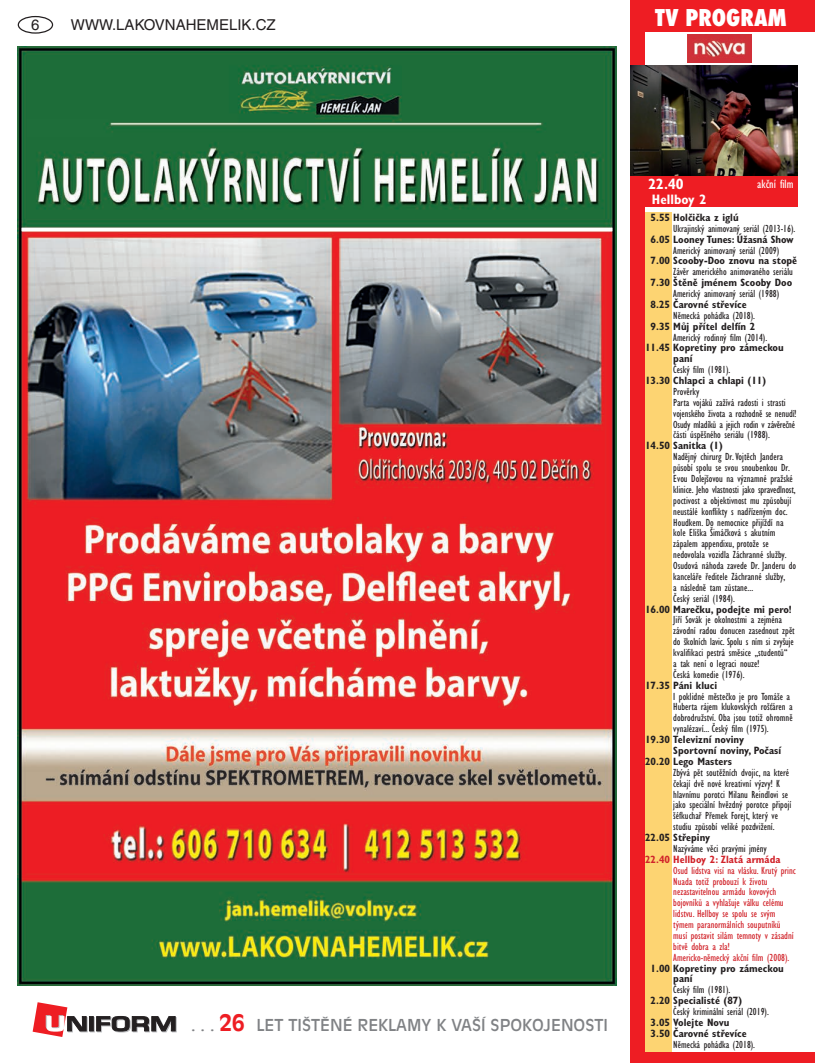
<style>
.page{position:relative;width:815px;height:1063px;background:#fff}
.page>*{position:absolute;margin:0;border:0;box-sizing:border-box;transform-origin:0 0}
.t1{font:800 condensed 22.5px "Futura";color:#fff}
.t2{font:16.25px "Antique Olive CE";color:#808285}
.t3{font:15px "Helvetica CE";color:#231f20}
.t4{font:700 condensed 15px "Gill Sans CE";color:#fff}
.t5{font:700 condensed 13.75px "Gill Sans CE";color:#fff}
.t6{font:condensed 12.5px "Gill Sans CE";color:#fff}
.t7{font:condensed 10.62px/10.9px "Gill Sans CE";color:#231f20}
.t8{font:700 condensed 10.62px/10.9px "Gill Sans CE";color:#231f20}
.t9{font:condensed 10.62px/10.9px "Gill Sans CE";color:#d1232a}
.t10{font:700 condensed 10.62px "Gill Sans CE";color:#d1232a}
.s1{font-weight:700;font-size:22.5px;color:#ee1d23}
</style>
<div class="page">
<div style="left:18px;top:16px;width:35px;height:18px;border:1px solid #231f20;border-radius:50%"></div>
<svg style="left:90px;top:1017px;width:5px;height:15px"></svg>
<svg style="left:89px;top:1016px;width:5px;height:15px"></svg>
<svg style="left:96px;top:1016px;width:81px;height:16px"></svg>
<svg style="left:33px;top:1002px;width:55px;height:35px"></svg>
<div style="left:631px;top:0;width:184px;height:32px;background:#ee1d23"></div>
<div style="left:631px;top:175px;width:166px;height:32px;background:#ee1d23"></div>
<img style="left:687px;top:34px;width:64px;height:29px">
<div style="left:631px;top:0;width:14px;height:1063px;background:#ee1d23"></div>
<div style="left:631px;top:1052px;width:184px;height:11px;background:#ee1d23"></div>
<div style="left:645px;top:213px;width:26px;height:839px;background:#fdd472"></div>
<img style="left:631px;top:66px;width:166px;height:109px">
<img style="left:18px;top:46px;width:599px;height:939px">
<h3 class="t3" style="left:31px;top:16px;width:10px">6</h3>
<h3 class="t3" style="left:71px;top:16px;width:206px">WWW.LAKOVNAHEMELIK.CZ</h3>
<h1 class="t1" style="left:655px;top:2px;width:133px">TV PROGRAM</h1>
<h2 class="t2" style="left:191px;top:1016px;width:418px">. . . <span class="s1">26</span> LET TIŠTĚNÉ REKLAMY K VAŠÍ SPOKOJENOSTI</h2>
<h3 class="t4" style="left:648px;top:175px;width:37px">22.40</h3>
<p class="t5" style="left:652px;top:191px;width:56px">Hellboy 2</p>
<p class="t6" style="left:757px;top:176px;width:38px">akční film</p>
<p class="t8" style="left:651px;top:212px;width:90px">5.55 Holčička z iglú</p>
<p class="t7" style="left:673px;top:223px;width:124px">Ukrajinský animovaný seriál (2013-16).</p>
<p class="t8" style="left:651px;top:234px;width:145px">6.05 Looney Tunes: Úžasná Show</p>
<p class="t7" style="left:673px;top:245px;width:107px">Americký animovaný seriál (2009)</p>
<p class="t8" style="left:651px;top:255px;width:148px">7.00 Scooby-Doo znovu na stopě</p>
<p class="t7" style="left:673px;top:266px;width:121px">Závěr amerického animovaného seriálu</p>
<p class="t8" style="left:651px;top:277px;width:143px">7.30 Štěně jménem Scooby Doo</p>
<p class="t7" style="left:673px;top:288px;width:107px">Americký animovaný seriál (1988)</p>
<p class="t8" style="left:651px;top:299px;width:98px">8.25 Čarovné střevíce</p>
<p class="t7" style="left:673px;top:310px;width:83px">Německá pohádka (2018).</p>
<p class="t8" style="left:651px;top:321px;width:106px">9.35 Můj přítel delfín 2</p>
<p class="t7" style="left:673px;top:332px;width:95px">Americký rodinný film (2014).</p>
<p class="t8" style="left:673px;top:342px;width:112px;text-indent:-28px">11.45 Kopretiny pro zámeckou paní</p>
<p class="t7" style="left:673px;top:364px;width:59px">Český film (1981).</p>
<p class="t8" style="left:645px;top:375px;width:123px">13.30 Chlapci a chlapi (11)</p>
<p class="t7" style="left:673px;top:386px;width:125px">Prověrky<br>Parta vojáků zažívá radosti i strasti vojenského života a rozhodně se nenudí!<br>Osudy mladíků a jejich rodin v závěrečné části úspěšného seriálu (1988).</p>
<p class="t8" style="left:645px;top:440px;width:79px">14.50 Sanitka (1)</p>
<p class="t7" style="left:673px;top:451px;width:124px">Nadějný chirurg Dr.Vojtěch Jandera působí spolu se svou snoubenkou Dr.<br>Evou Dolejšovou na významné pražské klinice. Jeho vlastnosti jako spravedlnost, poctivost a objektivnost mu způsobují neustálé konflikty s nadřízeným doc.<br>Houdkem. Do nemocnice přijíždí na kole Eliška Šimáčková s akutním zápalem appendixu, protože se nedovolala vozidla Záchranné služby.<br>Osudová náhoda zavede Dr. Janderu do kanceláře ředitele Záchranné služby,<br>a následně tam zůstane...<br>Český seriál (1984).</p>
<p class="t8" style="left:645px;top:604px;width:148px">16.00 Marečku, podejte mi pero!</p>
<p class="t7" style="left:673px;top:614px;width:123px">Jiří Sovák je okolnostmi a zejména závodní radou donucen zasednout zpět do školních lavic. Spolu s ním si zvyšuje kvalifikaci pestrá směsice „studentů“<br>a tak není o legraci nouze!<br>Česká komedie (1976).</p>
<p class="t8" style="left:645px;top:680px;width:74px">17.35 Páni kluci</p>
<p class="t7" style="left:673px;top:691px;width:121px">I poklidné městečko je pro Tomáše a Huberta rájem klukovských rošťáren a dobrodružství. Oba jsou totiž ohromně vynalézaví... Český film (1975).</p>
<p class="t8" style="left:645px;top:734px;width:100px">19.30 Televizní noviny</p>
<p class="t8" style="left:673px;top:745px;width:109px">Sportovní noviny, Počasí</p>
<p class="t8" style="left:645px;top:756px;width:88px">20.20 Lego Masters</p>
<p class="t7" style="left:673px;top:767px;width:120px">Zbývá pět soutěžních dvojic, na které čekají dvě nové kreativní výzvy! K hlavnímu porotci Milanu Reindlovi se jako speciální hvězdný porotce připojí šéfkuchař Přemek Forejt, který ve studiu způsobí veliké pozdvižení.</p>
<p class="t8" style="left:645px;top:832px;width:67px">22.05 Střepiny</p>
<p class="t7" style="left:673px;top:843px;width:95px">Nazýváme věci pravými jmény</p>
<p class="t10" style="left:645px;top:853px;width:137px">22.40 Hellboy 2: Zlatá armáda</p>
<p class="t9" style="left:673px;top:865px;width:124px">Osud lidstva visí na vlásku. Krutý princ Nuada totiž probouzí k životu nezastavitelnou armádu kovových bojovníků a vyhlašuje válku celému lidstvu. Hellboy se spolu se svým týmem paranormálních souputníků musí postavit silám temnoty v zásadní bitvě dobra a zla!<br>Americko-německý akční film (2008).</p>
<p class="t8" style="left:673px;top:963px;width:112px;text-indent:-23px">1.00 Kopretiny pro zámeckou paní</p>
<p class="t7" style="left:673px;top:984px;width:59px">Český film (1981).</p>
<p class="t8" style="left:651px;top:995px;width:93px">2.20 Specialisté (87)</p>
<p class="t7" style="left:673px;top:1006px;width:97px">Český kriminální seriál (2019).</p>
<p class="t8" style="left:651px;top:1017px;width:98px">3.05 Volejte Novu<br>3.50 Čarovné střevíce</p>
<p class="t7" style="left:673px;top:1039px;width:83px">Německá pohádka (2018).</p>
</div>
